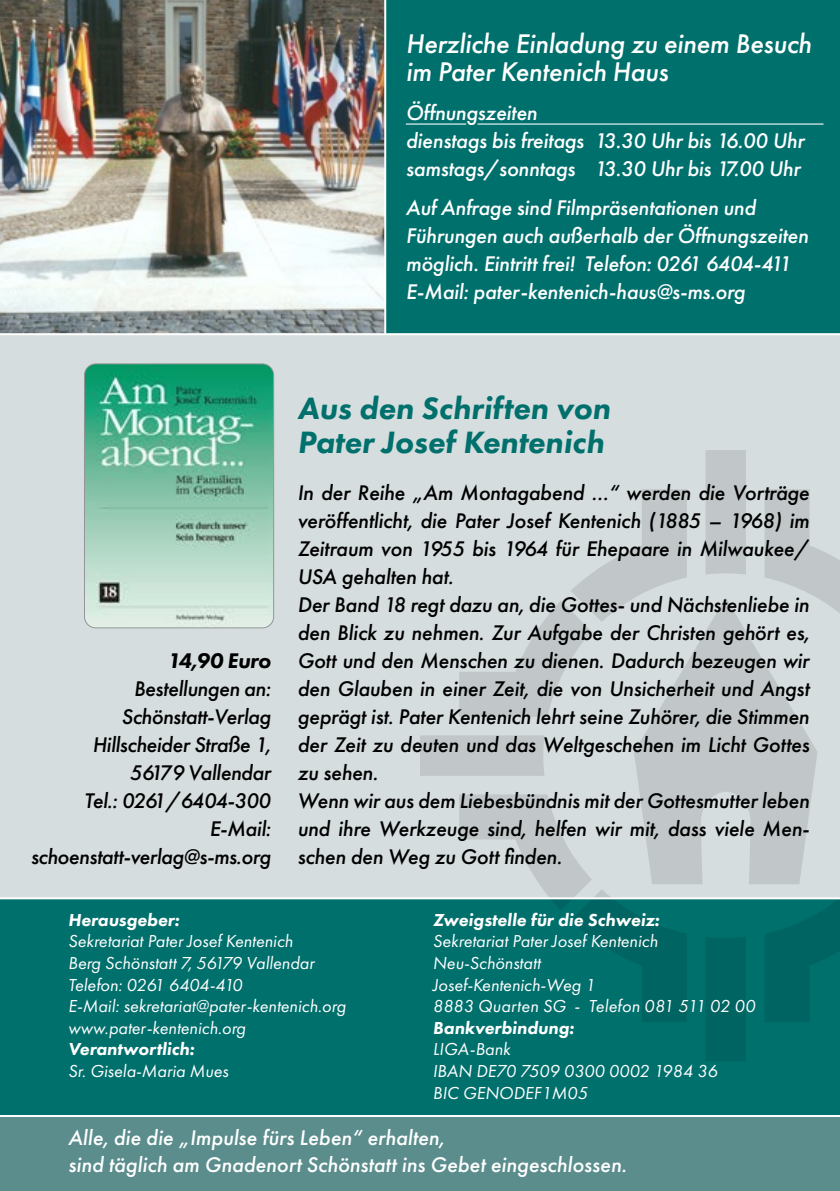
<style>
.page{position:relative;width:840px;height:1191px;background:#fff}
.page>*{position:absolute;margin:0;border:0;box-sizing:border-box;transform-origin:0 0}
.t1{font:italic 800 32px/34.4px "Futura PT";color:#00706d}
.t2{font:italic 500 28px/28px "Futura PT";letter-spacing:-.01em;color:#fff}
.t3{font:italic 500 22px/28px "Futura PT";letter-spacing:-.01em;color:#000}
.t4{font:italic 500 22px/28px "Futura PT";letter-spacing:-.01em;color:#fff}
.t5{font:italic 800 22px "Futura PT";letter-spacing:-.02em;color:#000}
.t6{font:italic 18px/21.6px "Futura PT";color:#fff}
.t7{font:italic 800 18px "Futura PT";color:#fff}
</style>
<div class="page">
<img style="left:0;top:0;width:384px;height:333px">
<div style="left:0;top:898px;width:839px;height:217px;background:#00706d"></div>
<div style="left:0;top:1116px;width:839px;height:75px;background:#5b8d8d"></div>
<div style="left:386px;top:0;width:453px;height:337px;background:#00706d"></div>
<div style="left:0;top:334px;width:839px;height:564px;background:#d6ddde"></div>
<svg style="left:634px;top:598px;width:183px;height:286px;fill:#c1c7c8"></svg>
<div style="left:706px;top:937px;width:39px;height:124px;background:#006562"></div>
<svg style="left:764px;top:899px;width:75px;height:123px"></svg>
<svg style="left:764px;top:489px;width:75px;height:133px"></svg>
<svg style="left:459px;top:794px;width:227px;height:228px"></svg>
<svg style="left:459px;top:489px;width:227px;height:228px"></svg>
<div style="left:705px;top:450px;width:40px;height:124px;background:#c1c7c8"></div>
<div style="left:420px;top:735px;width:124px;height:41px;background:#c1c7c8"></div>
<hr style="left:405px;top:123px;width:61px;height:2px;background:#fff">
<hr style="left:477px;top:123px;width:346px;height:2px;background:#fff">
<img style="left:84px;top:365px;width:189px;height:263px">
<div style="left:84px;top:363px;width:190px;height:265px;border:1px solid #939598;border-radius:11px"></div>
<hr style="left:0;top:897px;width:839px;height:2px;background:#fff">
<hr style="left:0;top:1115px;width:839px;height:2px;background:#fff">
<hr style="left:0;top:333px;width:839px;height:2px;background:#fff">
<p class="t2" style="left:405px;top:30px;width:407px">Herzliche Einladung zu einem Besuch im Pater Kentenich Haus</p>
<p class="t4" style="left:405px;top:99px;width:400px">Öffnungszeiten<br>dienstags bis freitags 13.30 Uhr bis 16.00 Uhr samstags/sonntags 13.30 Uhr bis 17.00 Uhr</p>
<p class="t4" style="left:405px;top:194px;width:404px">Auf Anfrage sind Filmpräsentationen und Führungen auch außerhalb der Öffnungszeiten möglich. Eintritt frei! Telefon: 0261 6404-411<br>E-Mail: pater-kentenich-haus@s-ms.org</p>
<p class="t5" style="left:167px;top:647px;width:105px">14,90 Euro</p>
<p class="t3" style="left:31px;top:675px;width:241px;text-align:right">Bestellungen an:<br>Schönstatt-Verlag<br>Hillscheider Straße 1,<br>56179 Vallendar<br>Tel.: 0261/6404-300<br>E-Mail: schoenstatt-verlag@s-ms.org</p>
<h1 class="t1" style="left:297px;top:391px;width:314px">Aus den Schriften von<br>Pater Josef Kentenich</h1>
<p class="t3" style="left:297px;top:479px;width:513px">In der Reihe „Am Montagabend …“ werden die Vorträge veröffentlicht, die Pater Josef Kentenich (1885 – 1968) im Zeitraum von 1955 bis 1964 für Ehepaare in Milwaukee/ USA gehalten hat.<br>Der Band 18 regt dazu an, die Gottes- und Nächstenliebe in den Blick zu nehmen. Zur Aufgabe der Christen gehört es, Gott und den Menschen zu dienen. Dadurch bezeugen wir den Glauben in einer Zeit, die von Unsicherheit und Angst geprägt ist. Pater Kentenich lehrt seine Zuhörer, die Stimmen der Zeit zu deuten und das Weltgeschehen im Licht Gottes zu sehen.<br>Wenn wir aus dem Liebesbündnis mit der Gottesmutter leben und ihre Werkzeuge sind, helfen wir mit, dass viele Men&shy;schen den Weg zu Gott finden.</p>
<p class="t7" style="left:432px;top:908px;width:228px">Zweigstelle für die Schweiz:</p>
<p class="t6" style="left:432px;top:930px;width:324px">Sekretariat Pater Josef Kentenich<br>Neu-Schönstatt<br>Josef-Kentenich-Weg 1<br>8883 Quarten SG - Telefon 081 511 02 00</p>
<p class="t7" style="left:432px;top:1016px;width:143px">Bankverbindung:</p>
<p class="t6" style="left:432px;top:1038px;width:286px">LIGA-Bank<br>IBAN DE70 7509 0300 0002 1984 36<br>BIC GENODEF1M05</p>
<p class="t4" style="left:68px;top:1124px;width:560px;line-height:27px">Alle, die die „Impulse fürs Leben“ erhalten,<br>sind täglich am Gnadenort Schönstatt ins Gebet eingeschlossen.</p>
<p class="t7" style="left:68px;top:908px;width:113px">Herausgeber:</p>
<p class="t6" style="left:68px;top:930px;width:279px">Sekretariat Pater Josef Kentenich<br>Berg Schönstatt 7, 56179 Vallendar Telefon: 0261 6404-410<br>E-Mail: sekretariat@pater-kentenich.org www.pater-kentenich.org</p>
<p class="t7" style="left:68px;top:1038px;width:128px">Verantwortlich:</p>
<p class="t6" style="left:68px;top:1060px;width:162px">Sr. Gisela-Maria Mues</p>
</div>
